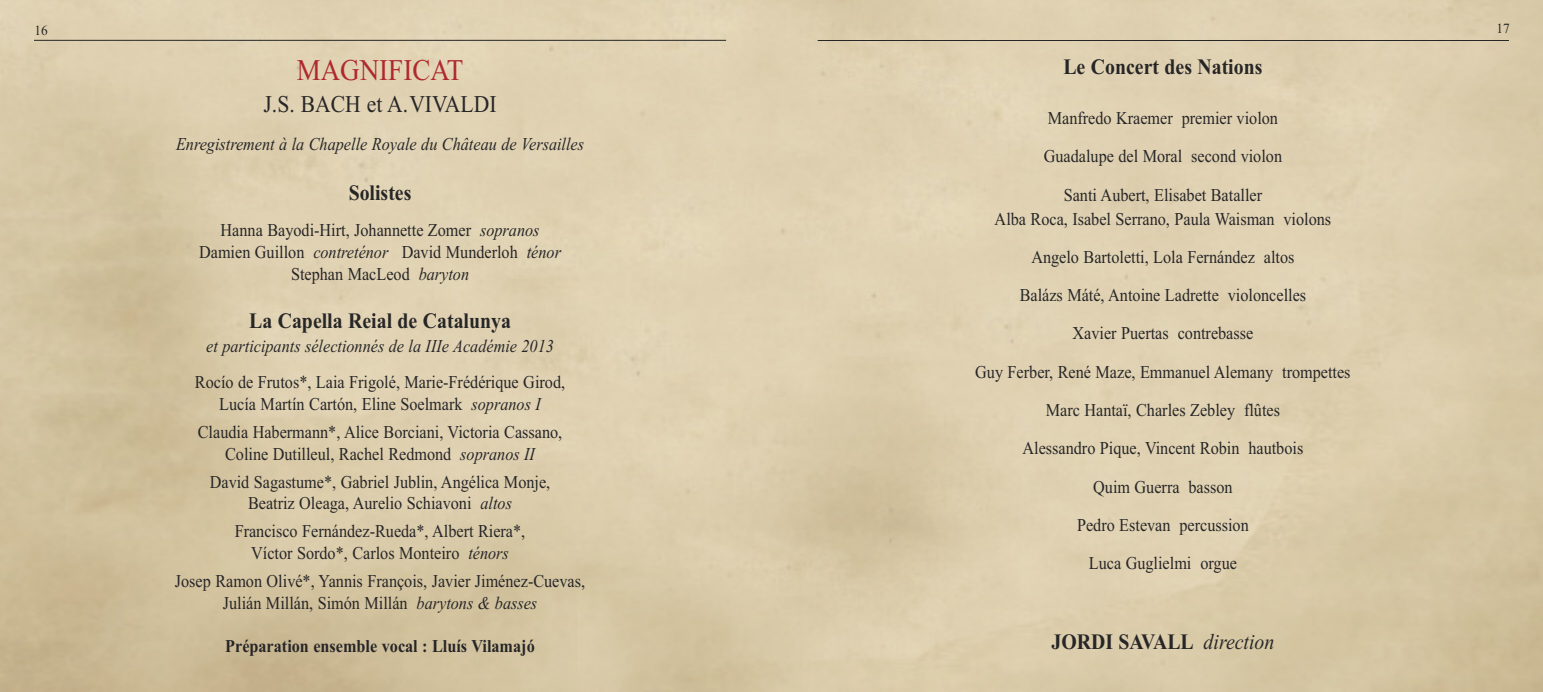
<style>
.page{position:relative;width:1543px;height:692px;background:#fff}
.page>*{position:absolute;margin:0;border:0;box-sizing:border-box;transform-origin:0 0}
.t1{font:30px "Times New Roman";color:#af292f;scale:.9 1}
.t2{font:24px "Times New Roman";color:#272627;scale:.9 1}
.t3{font:700 22px "Times New Roman";color:#272627;scale:.9 1}
.t4{font:18px/38.2px "Times New Roman";color:#272627;text-align:center;scale:.9 1}
.t5{font:italic 18px "Times New Roman";color:#272627;scale:.9 1}
.t6{font:700 18px "Times New Roman";color:#272627;scale:.9 1}
.t7{font:14px "Times New Roman";color:#272627;scale:.95 1}
.s1{font-style:italic}
.s2{font-weight:400;font-style:italic}
</style>
<div class="page">
<img style="left:0;top:0;width:1542px;height:692px">
<hr style="left:817px;top:40px;width:691px;height:1px;background:#272627">
<hr style="left:34px;top:40px;width:692px;height:1px;background:#272627">
<p class="t7" style="left:34px;top:22px;width:16px">16</p>
<h1 class="t1" style="left:297px;top:52px;width:187px">MAGNIFICAT</h1>
<h2 class="t2" style="left:263px;top:89px;width:260px">J.S. BACH et A.VIVALDI</h2>
<p class="t5" style="left:176px;top:133px;width:455px">Enregistrement à la Chapelle Royale du Château de Versailles</p>
<p class="t3" style="left:348px;top:180px;width:71px">Solistes</p>
<p class="t4" style="left:199px;top:219px;width:403px;line-height:21.8px">Hanna Bayodi-Hirt, Johannette Zomer <span class="s1">sopranos<br></span>Damien Guillon <span class="s1">contreténor</span> David Munderloh <span class="s1">ténor<br></span>Stephan MacLeod <span class="s1">baryton</span></p>
<p class="t3" style="left:249px;top:308px;width:292px">La Capella Reial de Catalunya</p>
<p class="t5" style="left:206px;top:335px;width:388px">et participants sélectionnés de la IIIe Académie 2013</p>
<p class="t4" style="left:195px;top:371px;width:413px;line-height:21.8px">Rocío de Frutos*, Laia Frigolé, Marie-Frédérique Girod,<br>Lucía Martín Cartón, Eline Soelmark <span class="s1">sopranos I</span></p>
<p class="t4" style="left:198px;top:421px;width:406px;line-height:21.8px">Claudia Habermann*, Alice Borciani, Victoria Cassano,<br>Coline Dutilleul, Rachel Redmond <span class="s1">sopranos II</span></p>
<p class="t4" style="left:210px;top:470px;width:380px;line-height:21.8px">David Sagastume*, Gabriel Jublin, Angélica Monje,<br>Beatriz Oleaga, Aurelio Schiavoni <span class="s1">altos</span></p>
<p class="t4" style="left:235px;top:520px;width:324px;line-height:21.8px">Francisco Fernández-Rueda*, Albert Riera*,<br>Víctor Sordo*, Carlos Monteiro <span class="s1">ténors</span></p>
<p class="t4" style="left:175px;top:570px;width:457px;line-height:21.8px">Josep Ramon Olivé*, Yannis François, Javier Jiménez-Cuevas,<br>Julián Millán, Simón Millán <span class="s1">barytons &amp; basses</span></p>
<p class="t6" style="left:225px;top:635px;width:345px">Préparation ensemble vocal : Lluís Vilamajó</p>
<p class="t3" style="left:1063px;top:53px;width:223px">Le Concert des Nations</p>
<p class="t4" style="left:1043px;top:99px;width:266px">Manfredo Kraemer premier violon<br>Guadalupe del Moral second violon<br>Santi Aubert, Elisabet Bataller</p>
<p class="t4" style="left:975px;top:199px;width:418px">Alba Roca, Isabel Serrano, Paula Waisman violons Angelo Bartoletti, Lola Fernández altos<br>Balázs Máté, Antoine Ladrette violoncelles<br>Xavier Puertas contrebasse<br>Guy Ferber, René Maze, Emmanuel Alemany trompettes Marc Hantaï, Charles Zebley flûtes<br>Alessandro Pique, Vincent Robin hautbois<br>Quim Guerra basson<br>Pedro Estevan percussion<br>Luca Guglielmi orgue</p>
<p class="t3" style="left:1051px;top:629px;width:249px">JORDI SAVALL <span class="s2">direction</span></p>
<p class="t7" style="left:1496px;top:20px;width:15px">17</p>
</div>
